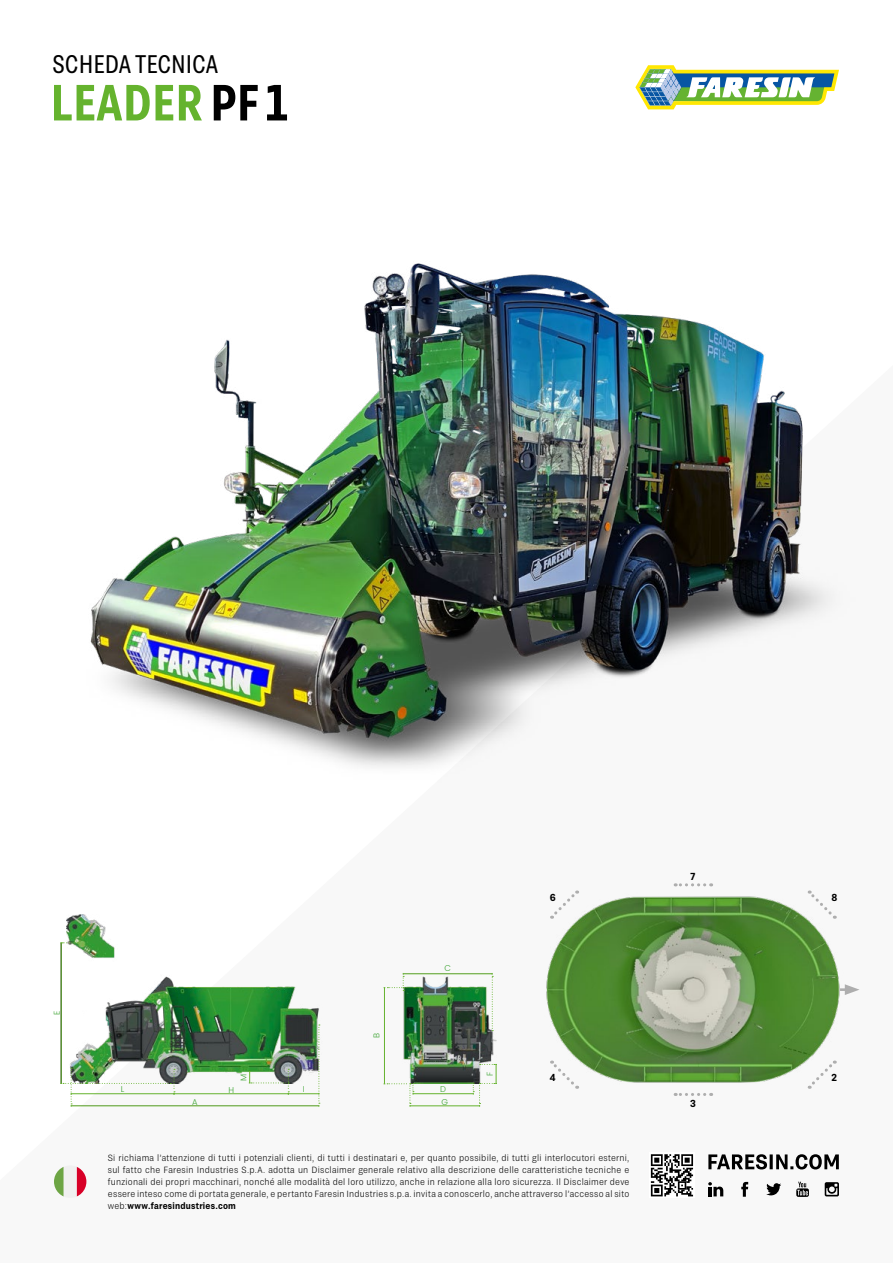
<style>
.page{position:relative;width:893px;height:1263px;background:#fff}
.page>*{position:absolute;margin:0;border:0;box-sizing:border-box;transform-origin:0 0}
.t1{font:600 50.7px "Grtsk Zetta";color:#65b32e}
.t2{font:25.5px "Grtsk Zetta";color:#000}
.t3{font:600 10.2px "Grtsk Exa";color:#000}
.t4{font:300 9px/12px "Grtsk Exa";letter-spacing:.03em;color:#000;text-align:justify}
.t5{font:300 8.4px "Poppins";color:#3fa535}
.s1{color:#000}
.s2{font-weight:600}
</style>
<div class="page">
<img style="left:546px;top:892px;width:294px;height:196px">
<svg style="left:675px;top:1093px;width:30px;height:3px"></svg>
<svg style="left:549px;top:1060px;width:29px;height:29px"></svg>
<svg style="left:807px;top:890px;width:28px;height:29px"></svg>
<svg style="left:809px;top:1060px;width:28px;height:29px"></svg>
<svg style="left:551px;top:890px;width:28px;height:29px"></svg>
<svg style="left:675px;top:883px;width:30px;height:3px"></svg>
<img style="left:67px;top:914px;width:426px;height:169px">
<hr style="left:71px;top:1105px;width:248px;height:1px;background:#65b32e">
<hr style="left:61px;top:943px;width:1px;height:140px;background:#65b32e">
<svg style="left:60px;top:942px;width:18px;height:1px"></svg>
<img style="left:384px;top:973px;width:113px;height:134px">
<hr style="left:174px;top:1093px;width:114px;height:1px;background:#65b32e">
<svg style="left:60px;top:1068px;width:115px;height:39px"></svg>
<hr style="left:288px;top:1093px;width:31px;height:1px;background:#65b32e">
<svg style="left:319px;top:1024px;width:1px;height:83px"></svg>
<svg style="left:249px;top:1069px;width:40px;height:25px"></svg>
<svg style="left:85px;top:1012px;width:7px;height:5px"></svg>
<img style="left:90px;top:263px;width:747px;height:504px">
<svg style="left:840px;top:984px;width:19px;height:11px"></svg>
<svg style="left:635px;top:65px;width:204px;height:44px"></svg>
<svg style="left:54px;top:1165px;width:32px;height:33px"></svg>
<svg style="left:650px;top:1154px;width:44px;height:43px"></svg>
<svg style="left:651px;top:1154px;width:42px;height:42px"></svg>
<svg style="left:741px;top:1182px;width:7px;height:15px"></svg>
<svg style="left:766px;top:1183px;width:15px;height:12px"></svg>
<svg style="left:708px;top:1182px;width:15px;height:14px"></svg>
<svg style="left:796px;top:1182px;width:13px;height:15px"></svg>
<svg style="left:825px;top:1182px;width:14px;height:14px"></svg>
<svg style="left:708px;top:1154px;width:131px;height:15px"></svg>
<h2 class="t2" style="left:53px;top:48px;width:167px">SCHEDA TECNICA</h2>
<h1 class="t1" style="left:50px;top:71px;width:238px">LEADER <span class="s1">PF 1</span></h1>
<p class="t5" style="left:52px;top:1015px;width:6px;rotate:-90deg">E</p>
<p class="t5" style="left:239px;top:1081px;width:9px;rotate:-90deg">M</p>
<p class="t5" style="left:121px;top:1084px;width:5px">L</p>
<p class="t5" style="left:228px;top:1085px;width:7px">H</p>
<p class="t5" style="left:303px;top:1084px;width:3px">I</p>
<p class="t5" style="left:192px;top:1097px;width:7px">A</p>
<p class="t5" style="left:372px;top:1038px;width:7px;rotate:-90deg">B</p>
<p class="t5" style="left:444px;top:963px;width:8px">C</p>
<p class="t5" style="left:440px;top:1084px;width:7px">D</p>
<p class="t5" style="left:441px;top:1097px;width:8px">G</p>
<p class="t5" style="left:485px;top:1076px;width:6px;rotate:-90deg">F</p>
<p class="t3" style="left:690px;top:870px;width:6px">7</p>
<p class="t3" style="left:550px;top:891px;width:7px">6</p>
<p class="t3" style="left:832px;top:891px;width:7px">8</p>
<p class="t3" style="left:550px;top:1071px;width:7px">4</p>
<p class="t3" style="left:832px;top:1071px;width:7px">2</p>
<p class="t3" style="left:690px;top:1097px;width:7px">3</p>
<p class="t4" style="left:108px;top:1151px;width:523px">Si richiama l’attenzione di tutti i potenziali clienti, di tutti i destinatari e, per quanto possibile, di tutti gli interlocutori esterni, sul fatto che Faresin Industries S.p.A. adotta un Disclaimer generale relativo alla descrizione delle caratteristiche tecniche e funzionali dei propri macchinari, nonché alle modalità del loro utilizzo, anche in relazione alla loro sicurezza. Il Disclaimer deve essere inteso come di portata generale, e pertanto Faresin Industries s.p.a. invita a conoscerlo, anche attraverso l’accesso al sito web:<span class="s2">www.faresindustries.com</span></p>
</div>
